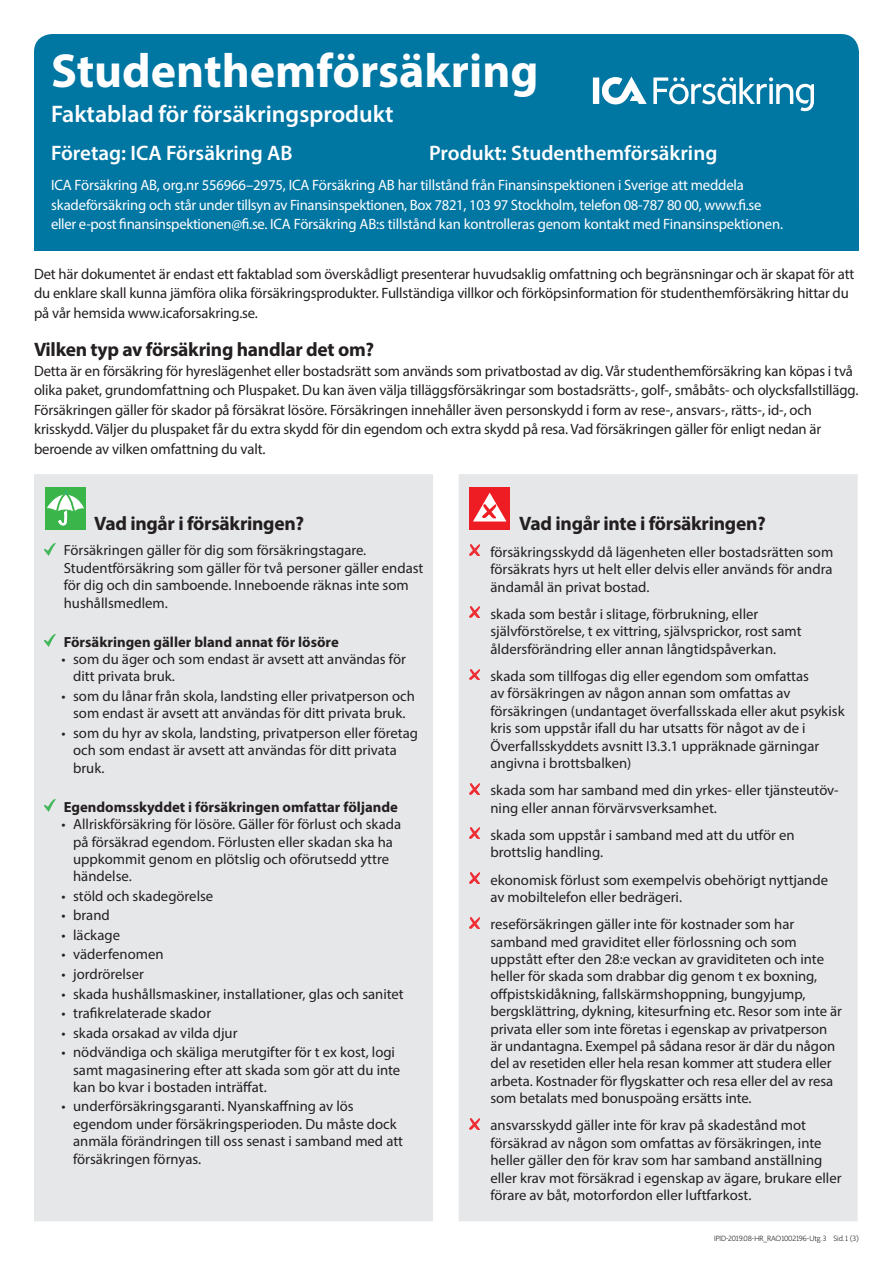
<style>
.page{position:relative;width:893px;height:1263px;background:#fff}
.page>*{position:absolute;margin:0;border:0;box-sizing:border-box;transform-origin:0 0}
.t1{font:700 48px "Myriad Pro";color:#fff}
.t2{font:600 24px "Myriad Pro";color:#fff}
.t3{font:600 21px "Myriad Pro";color:#fff}
.t4{font:700 19.5px "Myriad Pro";letter-spacing:-.015em;color:#231f20}
.t5{font:15px/19.5px "Myriad Pro";letter-spacing:-.01em;color:#231f20}
.t6{font:15px/19.5px "Myriad Pro";letter-spacing:-.01em;color:#fff}
.t7{font:14.7px/17.4px "Myriad Pro";color:#231f20}
.t8{font:700 14.7px "Myriad Pro";color:#231f20}
.t9{font:300 7.5px "ICA Text";letter-spacing:-.015em;color:#231f20}
</style>
<div class="page">
<div style="left:34px;top:34px;width:825px;height:217px;background:#0076a3;border-radius:18px"></div>
<div style="left:34px;top:474px;width:824px;height:747px;background:#e6e7e9"></div>
<div style="left:45px;top:487px;width:41px;height:42px;background:#3ab54a"></div>
<svg style="left:47px;top:490px;width:37px;height:35px"></svg>
<svg style="left:45px;top:543px;width:10px;height:12px"></svg>
<svg style="left:45px;top:635px;width:10px;height:12px"></svg>
<svg style="left:45px;top:800px;width:10px;height:12px"></svg>
<div style="left:469px;top:487px;width:41px;height:42px;background:#ee1d23"></div>
<svg style="left:473px;top:493px;width:33px;height:28px"></svg>
<svg style="left:469px;top:545px;width:11px;height:11px"></svg>
<svg style="left:469px;top:607px;width:11px;height:11px"></svg>
<svg style="left:469px;top:669px;width:11px;height:11px"></svg>
<svg style="left:469px;top:783px;width:11px;height:11px"></svg>
<svg style="left:469px;top:828px;width:11px;height:11px"></svg>
<svg style="left:469px;top:872px;width:11px;height:11px"></svg>
<svg style="left:469px;top:917px;width:11px;height:11px"></svg>
<svg style="left:469px;top:1118px;width:11px;height:11px"></svg>
<div style="left:593px;top:77px;width:6px;height:27px;background:#fff"></div>
<svg style="left:602px;top:77px;width:45px;height:28px"></svg>
<svg style="left:653px;top:77px;width:161px;height:34px"></svg>
<h1 class="t1" style="left:51px;top:40px;width:489px">Studenthemförsäkring</h1>
<h2 class="t2" style="left:51px;top:99px;width:344px">Faktablad för försäkringsprodukt</h2>
<h3 class="t3" style="left:51px;top:140px;width:243px">Företag: ICA Försäkring AB</h3>
<h3 class="t3" style="left:429px;top:140px;width:290px">Produkt: Studenthemförsäkring</h3>
<p class="t6" style="left:51px;top:175px;width:734px">ICA Försäkring AB, org.nr 556966–2975, ICA Försäkring AB har tillstånd från Finansinspektionen i Sverige att meddela skadeförsäkring och står under tillsyn av Finansinspektionen, Box 7821, 103 97 Stockholm, telefon 08-787 80 00, www.fi.se eller e-post finansinspektionen@fi.se. ICA Försäkring AB:s tillstånd kan kontrolleras genom kontakt med Finansinspektionen.</p>
<p class="t5" style="left:34px;top:264px;width:822px">Det här dokumentet är endast ett faktablad som överskådligt presenterar huvudsaklig omfattning och begränsningar och är skapat för att du enklare skall kunna jämföra olika försäkringsprodukter. Fullständiga villkor och förköpsinformation för studenthemförsäkring hittar du på vår hemsida www.icaforsakring.se.</p>
<h3 class="t4" style="left:34px;top:337px;width:342px">Vilken typ av försäkring handlar det om?</h3>
<p class="t5" style="left:34px;top:360px;width:826px">Detta är en försäkring för hyreslägenhet eller bostadsrätt som används som privatbostad av dig. Vår studenthemförsäkring kan köpas i två olika paket, grundomfattning och Pluspaket. Du kan även välja tilläggsförsäkringar som bostadsrätts-, golf-, småbåts- och olycksfallstillägg.<br>Försäkringen gäller för skador på försäkrat lösöre. Försäkringen innehåller även personskydd i form av rese-, ansvars-, rätts-, id-, och krisskydd. Väljer du pluspaket får du extra skydd för din egendom och extra skydd på resa. Vad försäkringen gäller för enligt nedan är beroende av vilken omfattning du valt.</p>
<h3 class="t4" style="left:94px;top:510px;width:212px">Vad ingår i försäkringen?</h3>
<p class="t7" style="left:64px;top:541px;width:361px">Försäkringen gäller för dig som försäkringstagare.<br>Studentförsäkring som gäller för två personer gäller endast för dig och din samboende. Inneboende räknas inte som hushållsmedlem.</p>
<p class="t8" style="left:64px;top:632px;width:277px">Försäkringen gäller bland annat för lösöre</p>
<p class="t7" style="left:73px;top:650px;width:334px;text-indent:-11px">• som du äger och som endast är avsett att användas för ditt privata bruk.</p>
<p class="t7" style="left:62px;top:687px;width:355px;text-align:center">• som du lånar från skola, landsting eller privatperson och som endast är avsett att användas för ditt privata bruk.</p>
<p class="t7" style="left:73px;top:724px;width:346px;text-indent:-11px">• som du hyr av skola, landsting, privatperson eller företag och som endast är avsett att användas för ditt privata bruk.</p>
<p class="t8" style="left:64px;top:797px;width:336px">Egendomsskyddet i försäkringen omfattar följande</p>
<p class="t7" style="left:73px;top:815px;width:330px;text-indent:-11px">• Allriskförsäkring för lösöre. Gäller för förlust och skada på försäkrad egendom. Förlusten eller skadan ska ha uppkommit genom en plötslig och oförutsedd yttre händelse.</p>
<p class="t7" style="left:62px;top:887px;width:153px">• stöld och skadegörelse</p>
<p class="t7" style="left:62px;top:906px;width:50px">• brand</p>
<p class="t7" style="left:62px;top:926px;width:60px">• läckage</p>
<p class="t7" style="left:62px;top:946px;width:103px">• väderfenomen</p>
<p class="t7" style="left:62px;top:965px;width:84px">• jordrörelser</p>
<p class="t7" style="left:62px;top:985px;width:344px">• skada hushållsmaskiner, installationer, glas och sanitet</p>
<p class="t7" style="left:62px;top:1004px;width:151px">• trafikrelaterade skador</p>
<p class="t7" style="left:62px;top:1024px;width:177px">• skada orsakad av vilda djur</p>
<p class="t7" style="left:73px;top:1043px;width:329px;text-indent:-11px">• nödvändiga och skäliga merutgifter för t ex kost, logi samt magasinering efter att skada som gör att du inte kan bo kvar i bostaden inträffat.</p>
<p class="t7" style="left:73px;top:1097px;width:331px;text-indent:-11px">• underförsäkringsgaranti. Nyanskaffning av lös egendom under försäkringsperioden. Du måste dock anmäla förändringen till oss senast i samband med att försäkringen förnyas.</p>
<h3 class="t4" style="left:519px;top:510px;width:248px">Vad ingår inte i försäkringen?</h3>
<p class="t7" style="left:490px;top:543px;width:344px;text-align:justify">försäkringsskydd då lägenheten eller bostadsrätten som försäkrats hyrs ut helt eller delvis eller används för andra ändamål än privat bostad.</p>
<p class="t7" style="left:490px;top:605px;width:313px">skada som består i slitage, förbrukning, eller självförstörelse, t ex vittring, självsprickor, rost samt åldersförändring eller annan långtidspåverkan.</p>
<p class="t7" style="left:490px;top:667px;width:356px">skada som tillfogas dig eller egendom som omfattas<br>av försäkringen av någon annan som omfattas av försäkringen (undantaget överfallsskada eller akut psykisk kris som uppstår ifall du har utsatts för något av de i Överfallsskyddets avsnitt I3.3.1 uppräknade gärningar angivna i brottsbalken)</p>
<p class="t7" style="left:490px;top:781px;width:350px">skada som har samband med din yrkes- eller tjänsteutöv&shy;ning eller annan förvärvsverksamhet.</p>
<p class="t7" style="left:490px;top:826px;width:306px">skada som uppstår i samband med att du utför en brottslig handling.</p>
<p class="t7" style="left:490px;top:871px;width:339px">ekonomisk förlust som exempelvis obehörigt nyttjande av mobiltelefon eller bedrägeri.</p>
<p class="t7" style="left:490px;top:915px;width:353px">reseförsäkringen gäller inte för kostnader som har samband med graviditet eller förlossning och som uppstått efter den 28:e veckan av graviditeten och inte heller för skada som drabbar dig genom t ex boxning, offpistskidåkning, fallskärmshoppning, bungyjump, bergsklättring, dykning, kitesurfning etc. Resor som inte är privata eller som inte företas i egenskap av privatperson är undantagna. Exempel på sådana resor är där du någon del av resetiden eller hela resan kommer att studera eller arbeta. Kostnader för flygskatter och resa eller del av resa som betalats med bonuspoäng ersätts inte.</p>
<p class="t7" style="left:490px;top:1116px;width:353px">ansvarsskydd gäller inte för krav på skadestånd mot försäkrad av någon som omfattas av försäkringen, inte heller gäller den för krav som har samband anställning eller krav mot försäkrad i egenskap av ägare, brukare eller förare av båt, motorfordon eller luftfarkost.</p>
<p class="t9" style="left:714px;top:1234px;width:146px">IPID-2019.08-HR_RAO1002196-Utg. 3 Sid. 1 (3)</p>
</div>
